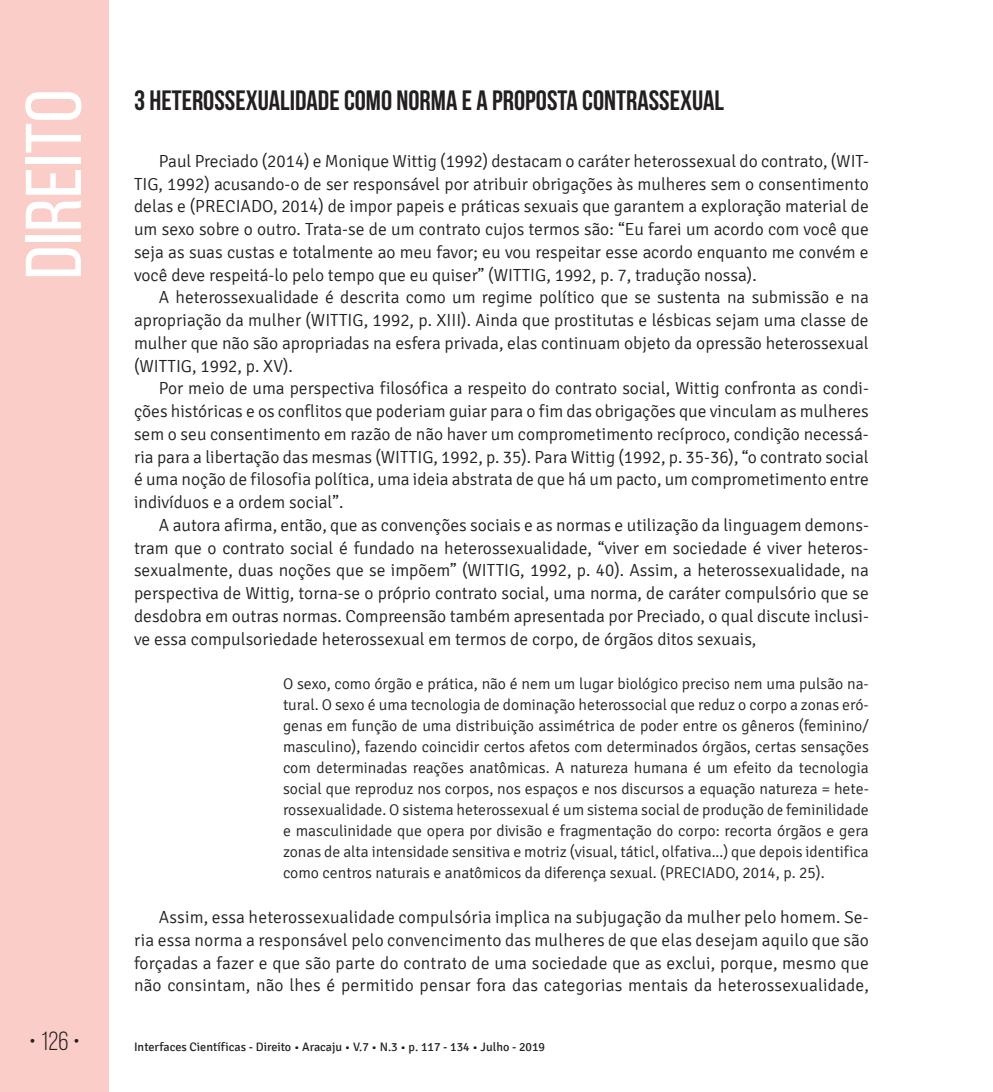
<style>
.page{position:relative;width:993px;height:1092px;background:#fff}
.page>*{position:absolute;margin:0;border:0;box-sizing:border-box;transform-origin:0 0}
.t1{font:78.75px "Bebas Neue";color:#fff;scale:1.09 1}
.t2{font:700 28px "Bebas Neue";color:#231f20}
.t3{font:26.25px "Bebas Neue";color:#231f20}
.t4{font:300 17.5px/22.8px "Signika";color:#231f20;text-align:justify}
.t5{font:300 15.75px/21px "Signika";color:#231f20;text-align:justify}
.t6{font:12.25px "Signika";color:#231f20}
</style>
<div class="page">
<div style="left:0;top:0;width:109px;height:1091px;background:#fbcdc8"></div>
<h1 class="t1" style="left:11px;top:279px;width:176px;rotate:-90deg">Direito</h1>
<h2 class="t2" style="left:134px;top:85px;width:591px">3 HETEROSSEXUALIDADE COMO NORMA E A PROPOSTA CONTRASSEXUAL</h2>
<p class="t4" style="left:134px;top:150px;width:736px;text-indent:25px">Paul Preciado (2014) e Monique Wittig (1992) destacam o caráter heterossexual do contrato, (WIT-TIG, 1992) acusando-o de ser responsável por atribuir obrigações às mulheres sem o consentimento delas e (PRECIADO, 2014) de impor papeis e práticas sexuais que garantem a exploração material de um sexo sobre o outro. Trata-se de um contrato cujos termos são: “Eu farei um acordo com você que seja as suas custas e totalmente ao meu favor; eu vou respeitar esse acordo enquanto me convém e você deve respeitá-lo pelo tempo que eu quiser” (WITTIG, 1992, p. 7, tradução nossa).</p>
<p class="t4" style="left:134px;top:286px;width:736px;text-indent:25px">A heterossexualidade é descrita como um regime político que se sustenta na submissão e na apropriação da mulher (WITTIG, 1992, p. XIII). Ainda que prostitutas e lésbicas sejam uma classe de mulher que não são apropriadas na esfera privada, elas continuam objeto da opressão heterossexual (WITTIG, 1992, p. XV).</p>
<p class="t4" style="left:134px;top:377px;width:736px;text-indent:25px">Por meio de uma perspectiva filosófica a respeito do contrato social, Wittig confronta as condi&shy;ções históricas e os conflitos que poderiam guiar para o fim das obrigações que vinculam as mulheres sem o seu consentimento em razão de não haver um comprometimento recíproco, condição necessá&shy;ria para a libertação das mesmas (WITTIG, 1992, p. 35). Para Wittig (1992, p. 35-36), “o contrato social é uma noção de filosofia política, uma ideia abstrata de que há um pacto, um comprometimento entre indivíduos e a ordem social”.</p>
<p class="t4" style="left:134px;top:514px;width:736px;text-indent:25px">A autora afirma, então, que as convenções sociais e as normas e utilização da linguagem demons&shy;tram que o contrato social é fundado na heterossexualidade, “viver em sociedade é viver heteros&shy;sexualmente, duas noções que se impõem” (WITTIG, 1992, p. 40). Assim, a heterossexualidade, na perspectiva de Wittig, torna-se o próprio contrato social, uma norma, de caráter compulsório que se desdobra em outras normas. Compreensão também apresentada por Preciado, o qual discute inclusi&shy;ve essa compulsoriedade heterossexual em termos de corpo, de órgãos ditos sexuais,</p>
<p class="t5" style="left:283px;top:673px;width:587px">O sexo, como órgão e prática, não é nem um lugar biológico preciso nem uma pulsão na&shy;tural. O sexo é uma tecnologia de dominação heterossocial que reduz o corpo a zonas eró&shy;genas em função de uma distribuição assimétrica de poder entre os gêneros (feminino/ masculino), fazendo coincidir certos afetos com determinados órgãos, certas sensações com determinadas reações anatômicas. A natureza humana é um efeito da tecnologia social que reproduz nos corpos, nos espaços e nos discursos a equação natureza = hete&shy;rossexualidade. O sistema heterossexual é um sistema social de produção de feminilidade e masculinidade que opera por divisão e fragmentação do corpo: recorta órgãos e gera zonas de alta intensidade sensitiva e motriz (visual, táticl, olfativa...) que depois identifica como centros naturais e anatômicos da diferença sexual. (PRECIADO, 2014, p. 25).</p>
<p class="t4" style="left:134px;top:906px;width:736px;text-indent:25px">Assim, essa heterossexualidade compulsória implica na subjugação da mulher pelo homem. Se&shy;ria essa norma a responsável pelo convencimento das mulheres de que elas desejam aquilo que são forçadas a fazer e que são parte do contrato de uma sociedade que as exclui, porque, mesmo que não consintam, não lhes é permitido pensar fora das categorias mentais da heterossexualidade,</p>
<h3 class="t3" style="left:29px;top:1026px;width:52px">• 126 •</h3>
<p class="t6" style="left:134px;top:1040px;width:412px">Interfaces Científicas - Direito • Aracaju • V.7 • N.3 • p. 117 - 134 • Julho - 2019</p>
</div>
